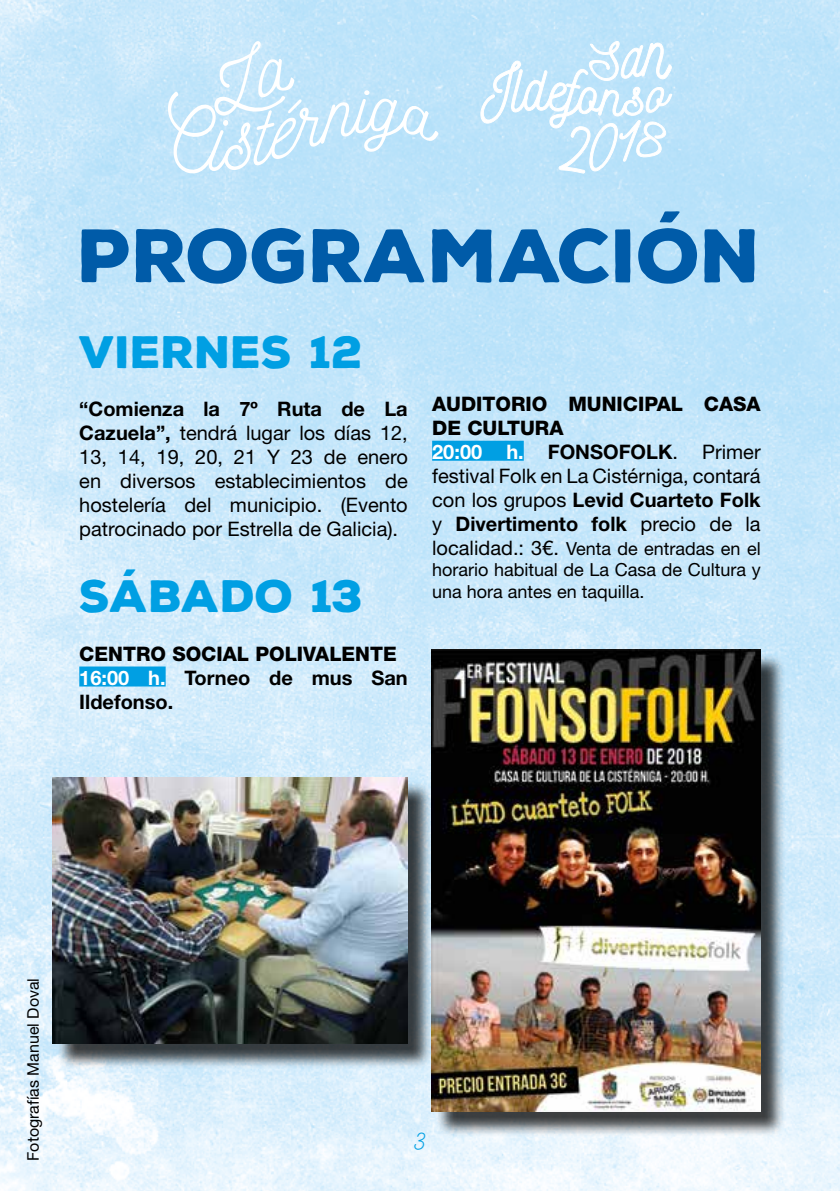
<style>
.page{position:relative;width:840px;height:1191px;background:#fff}
.page>*{position:absolute;margin:0;border:0;box-sizing:border-box;transform-origin:0 0}
.t1{font:900 73.2px "Nexa Rust Sans";color:#005ba8}
.t2{font:900 44px "Nexa Rust Sans";color:#009fe3}
.t3{font:24px "Nickainley";color:#009fe3}
.t4{font:20px/24px "Helvetica Neue LT Std";color:#000;text-align:justify}
.t5{font:700 20px/24px "Helvetica Neue LT Std";color:#000}
.t6{font:18px/21.6px "Helvetica Neue LT Std";color:#000;text-align:justify}
.t7{font:16px "Helvetica Neue LT Std";color:#000}
.s1{font-weight:700}
.s2{font-weight:800}
.s3{color:#fff}
.s4{font-weight:700;color:#fff}
.s5{font-size:20px}
</style>
<div class="page">
<img style="left:1px;top:0;width:838px;height:1191px">
<svg style="left:167px;top:41px;width:271px;height:135px;background:#c7e7fa"></svg>
<svg style="left:480px;top:40px;width:192px;height:134px"></svg>
<div style="left:79px;top:666px;width:86px;height:20px;background:#009fe3"></div>
<div style="left:432px;top:441px;width:91px;height:20px;background:#009fe3"></div>
<div style="left:434px;top:653px;width:350px;height:483px;background:#000;opacity:.75"></div>
<img style="left:431px;top:650px;width:329px;height:461px">
<div style="left:56px;top:781px;width:376px;height:288px;background:#000;opacity:.75"></div>
<img style="left:53px;top:778px;width:355px;height:266px">
<h1 class="t1" style="left:78px;top:206px;width:684px">PROGRAMACIÓN</h1>
<h2 class="t2" style="left:79px;top:322px;width:285px">VIERNES 12</h2>
<p class="t4" style="left:79px;top:396px;width:330px"><span class="s1">“Comienza la 7º Ruta de La Cazuela”,</span> tendrá lugar los días 12, 13, 14, 19, 20, 21 Y 23 de enero en diversos establecimientos de hostelería del municipio. (Evento patrocinado por Estrella de Galicia).</p>
<h2 class="t2" style="left:79px;top:567px;width:286px">SÁBADO 13</h2>
<p class="t5" style="left:79px;top:641px;width:330px"><span class="s2">CENTRO SOCIAL POLIVALENTE<br></span><span class="s3">16:00 h.</span> Torneo de mus San<br>Ildefonso.</p>
<p class="t4" style="left:432px;top:391px;width:330px;text-align:left"><span class="s2">AUDITORIO MUNICIPAL CASA<br>DE CULTURA<br></span><span class="s4">20:00 h.</span> <span class="s1">FONSOFOLK</span>. Primer festival Folk en La Cistérniga, contará con los grupos <span class="s1">Levid Cuarteto Folk </span>y <span class="s1">Divertimento folk</span> precio de la</p>
<p class="t6" style="left:432px;top:537px;width:330px"><span class="s5">localidad.: 3€.</span> Venta de entradas en el horario habitual de La Casa de Cultura y una hora antes en taquilla.</p>
<p class="t7" style="left:24px;top:1160px;width:184px;rotate:-90deg">Fotografías Manuel Doval</p>
<p class="t3" style="left:415px;top:1125px;width:12px">3</p>
</div>
